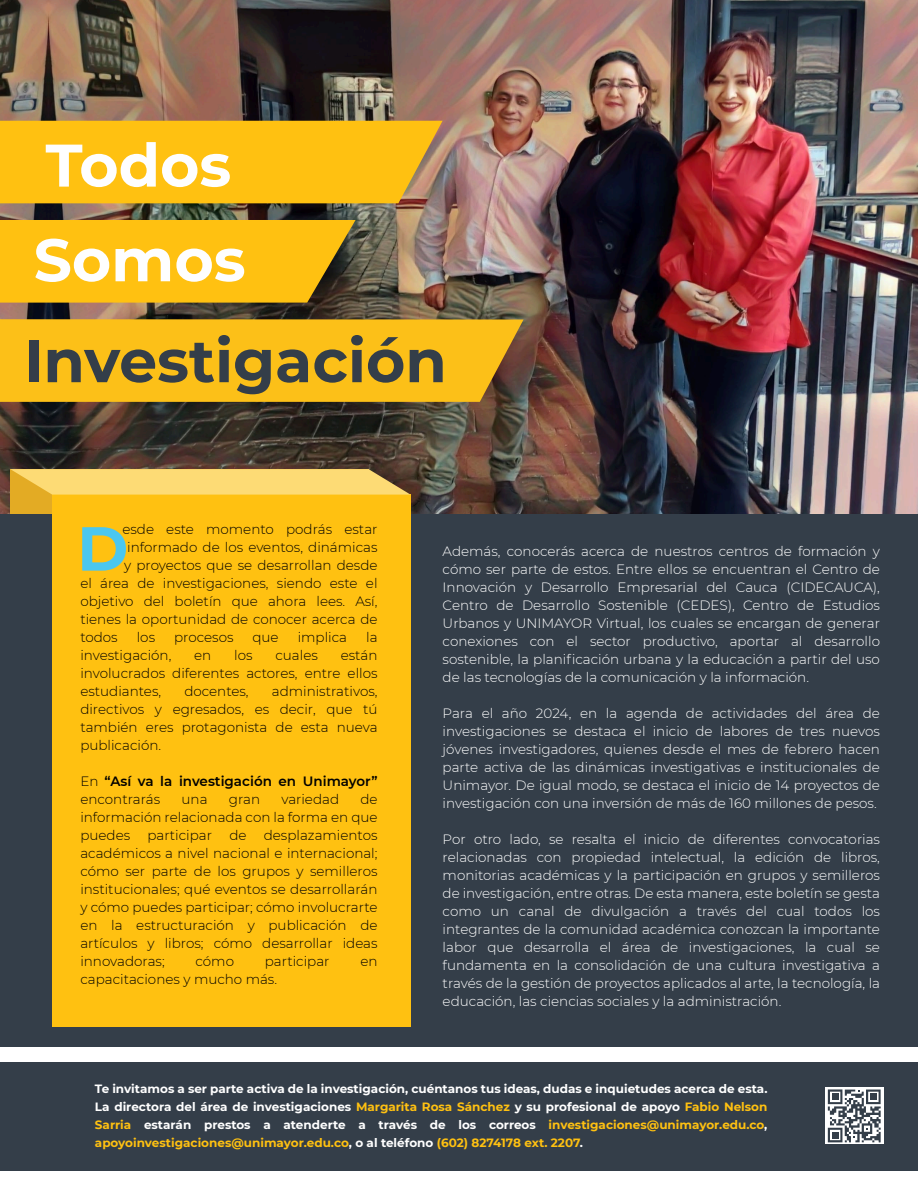
<style>
.page{position:relative;width:918px;height:1188px;background:#fff}
.page>*{position:absolute;margin:0;border:0;box-sizing:border-box;transform-origin:0 0}
.t1{font:700 60px "Montserrat";color:#343e49}
.t2{font:700 60px/94.7px "Montserrat";color:#fefefe}
.t3{font:300 13.5px/18px "Montserrat";color:#fff;text-align:justify}
.t4{font:300 13.5px/18px "Montserrat";color:#000;text-align:justify}
.t5{font:600 13.5px/18px "Montserrat";color:#000}
.t6{font:700 12px/18px "Montserrat";color:#fff;text-align:justify}
.s1{font-weight:300}
.s2{color:#ffc111}
</style>
<div class="page">
<img style="left:0;top:0;width:918px;height:514px">
<div style="left:0;top:319px;width:524px;height:83px;background:#fcc018"></div>
<div style="left:0;top:1062px;width:918px;height:108px;background:#343e49"></div>
<svg style="left:825px;top:1088px;width:58px;height:56px"></svg>
<div style="left:0;top:514px;width:918px;height:532px;background:#343e49"></div>
<div style="left:0;top:121px;width:443px;height:82px;background:#ffc111"></div>
<svg style="left:0;top:220px;width:356px;height:83px;background:#f0b613"></svg>
<div style="left:10px;top:469px;width:359px;height:45px;background:#e3ab24"></div>
<div style="left:52px;top:495px;width:358px;height:532px;background:#ffc111"></div>
<svg style="left:10px;top:469px;width:400px;height:26px;background:#f2cf6a"></svg>
<svg style="left:82px;top:527px;width:44px;height:44px"></svg>
<svg style="left:828px;top:1089px;width:53px;height:53px"></svg>
<h1 class="t2" style="left:34px;top:115px;width:214px">Todos<br>Somos</h1>
<h1 class="t1" style="left:24px;top:318px;width:425px">Investigación</h1>
<p class="t4" style="left:122px;top:520px;width:257px">esde este momento podrás estar</p>
<p class="t4" style="left:127px;top:538px;width:252px">informado de los eventos, dinámicas</p>
<p class="t4" style="left:124px;top:556px;width:255px">y proyectos que se desarrollan desde</p>
<p class="t4" style="left:80px;top:574px;width:299px">el área de investigaciones, siendo este el</p>
<p class="t4" style="left:80px;top:592px;width:299px">objetivo del boletín que ahora lees. Así,</p>
<p class="t4" style="left:80px;top:610px;width:299px">tienes la oportunidad de conocer acerca de</p>
<p class="t4" style="left:80px;top:628px;width:39px">todos</p>
<p class="t4" style="left:137px;top:628px;width:20px">los</p>
<p class="t4" style="left:174px;top:628px;width:61px">procesos</p>
<p class="t4" style="left:253px;top:628px;width:28px">que</p>
<p class="t4" style="left:298px;top:628px;width:51px">implica</p>
<p class="t4" style="left:366px;top:628px;width:13px">la</p>
<p class="t4" style="left:80px;top:646px;width:93px">investigación,</p>
<p class="t4" style="left:194px;top:646px;width:19px">en</p>
<p class="t4" style="left:234px;top:646px;width:20px">los</p>
<p class="t4" style="left:275px;top:646px;width:44px">cuales</p>
<p class="t4" style="left:80px;top:646px;width:299px;text-indent:260px">están involucrados diferentes actores, entre ellos estudiantes,</p>
<p class="t4" style="left:80px;top:682px;width:299px;text-indent:191px">administrativos, directivos y egresados, es decir, que tú también eres protagonista de esta nueva publicación.</p>
<p class="t5" style="left:80px;top:772px;width:299px"><span class="s1">En</span> “Así va la investigación en Unimayor” <span class="s1">encontrarás</span></p>
<p class="t4" style="left:184px;top:682px;width:66px">docentes,</p>
<p class="t4" style="left:80px;top:790px;width:299px;text-indent:280px">de información relacionada con la forma en que puedes</p>
<p class="t4" style="left:182px;top:790px;width:27px">una</p>
<p class="t4" style="left:229px;top:790px;width:33px">gran</p>
<p class="t4" style="left:281px;top:790px;width:59px">variedad</p>
<p class="t4" style="left:80px;top:826px;width:299px;text-indent:183px">desplazamientos académicos a nivel nacional e internacional; cómo ser parte de los grupos y semilleros institucionales; qué eventos se desarrollarán y cómo puedes participar; cómo involucrarte en la estructuración y publicación de artículos y libros; cómo desarrollar ideas innovadoras;</p>
<p class="t4" style="left:147px;top:826px;width:66px">participar</p>
<p class="t4" style="left:229px;top:826px;width:19px">de</p>
<p class="t4" style="left:196px;top:952px;width:40px">cómo</p>
<p class="t4" style="left:265px;top:952px;width:66px">participar</p>
<p class="t4" style="left:360px;top:952px;width:19px">en</p>
<p class="t4" style="left:80px;top:970px;width:198px">capacitaciones y mucho más.</p>
<p class="t3" style="left:443px;top:542px;width:439px">Además, conocerás acerca de nuestros centros de formación y cómo ser parte de estos. Entre ellos se encuentran el Centro de Innovación y Desarrollo Empresarial del Cauca (CIDECAUCA), Centro de Desarrollo Sostenible (CEDES), Centro de Estudios Urbanos y UNIMAYOR Virtual, los cuales se encargan de generar conexiones con el sector productivo, aportar al desarrollo sostenible, la planificación urbana y la educación a partir del uso de las tecnologías de la comunicación y la información.</p>
<p class="t3" style="left:443px;top:704px;width:439px">Para el año 2024, en la agenda de actividades del área de investigaciones se destaca el inicio de labores de tres nuevos jóvenes investigadores, quienes desde el mes de febrero hacen parte activa de las dinámicas investigativas e institucionales de Unimayor. De igual modo, se destaca el inicio de 14 proyectos de investigación con una inversión de más de 160 millones de pesos.</p>
<p class="t3" style="left:443px;top:830px;width:439px">Por otro lado, se resalta el inicio de diferentes convocatorias relacionadas con propiedad intelectual, la edición de libros, monitorias académicas y la participación en grupos y semilleros de investigación, entre otras. De esta manera, este boletín se gesta como un canal de divulgación a través del cual todos los integrantes de la comunidad académica conozcan la importante labor que desarrolla el área de investigaciones, la cual se fundamenta en la consolidación de una cultura investigativa a través de la gestión de proyectos aplicados al arte, la tecnología, la educación, las ciencias sociales y la administración.</p>
<p class="t6" style="left:95px;top:1079px;width:674px">Te invitamos a ser parte activa de la investigación, cuéntanos tus ideas, dudas e inquietudes acerca de esta.<br>La directora del área de investigaciones <span class="s2">Margarita Rosa Sánchez</span> y su profesional de apoyo <span class="s2">Fabio Nelson Sarria</span> estarán prestos a atenderte a través de los correos <span class="s2">investigaciones@unimayor.edu.co</span>, <span class="s2">apoyoinvestigaciones@unimayor.edu.co</span>, o al teléfono <span class="s2">(602) 8274178 ext. 2207</span>.</p>
</div>
